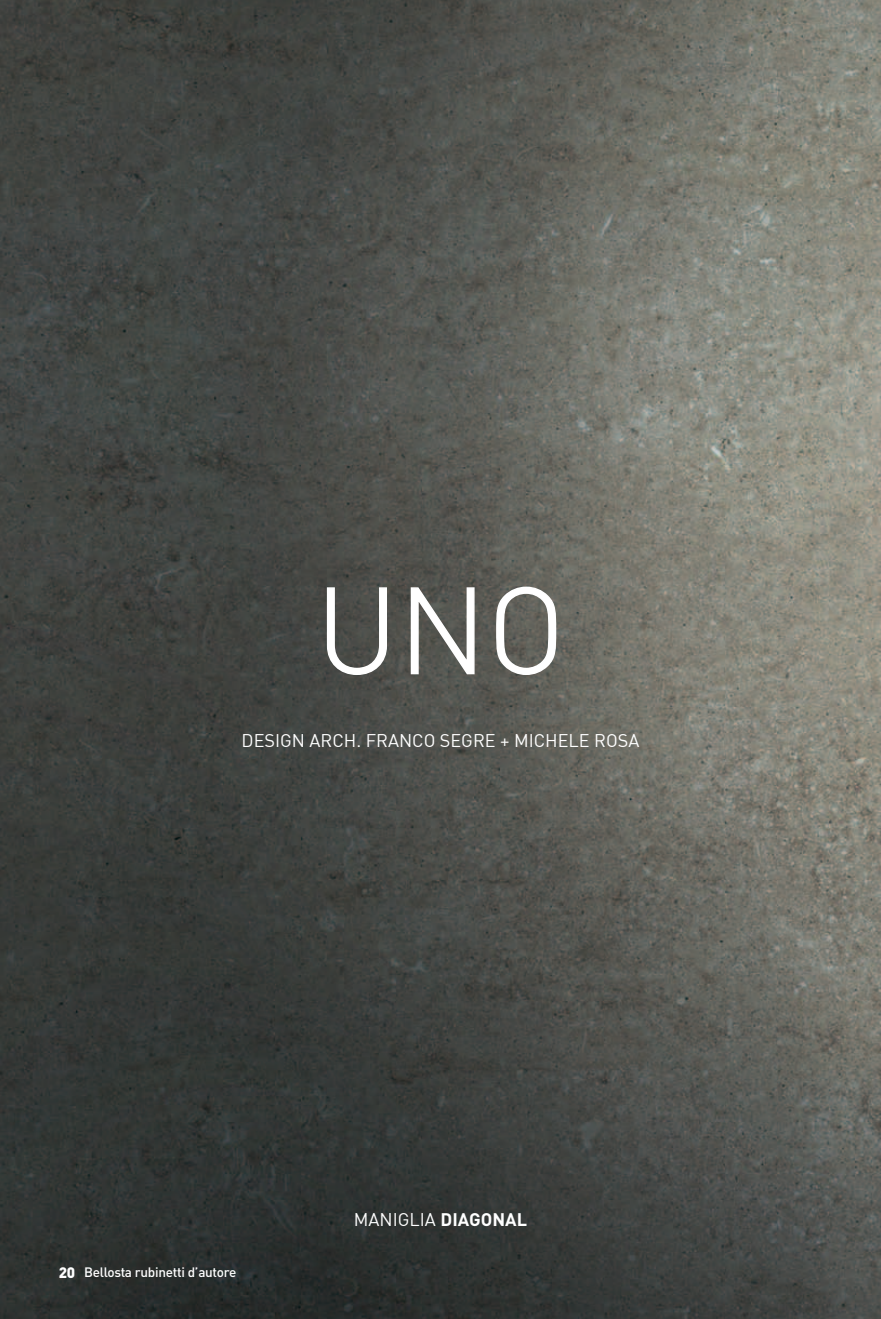
<style>
.page{position:relative;width:881px;height:1319px;background:#fff}
.page>*{position:absolute;margin:0;border:0;box-sizing:border-box;transform-origin:0 0}
.t1{font:300 120px "DIN";color:#fff}
.t2{font:18px "DIN";color:#fff}
.t3{font:500 13.5px "DIN";letter-spacing:-.02em;color:#fff}
.s1{font-weight:900;font-size:15px}
.s2{font-weight:700}
</style>
<div class="page">
<img style="left:0;top:0;width:880px;height:1318px">
<svg style="left:326px;top:586px;width:61px;height:89px"></svg>
<svg style="left:410px;top:586px;width:65px;height:89px"></svg>
<svg style="left:494px;top:585px;width:63px;height:90px"></svg>
<h1 class="t1" style="left:315px;top:556px;width:251px">UNO</h1>
<p class="t2" style="left:241px;top:729px;width:11px">DESIGN</p>
<p class="t2" style="left:309px;top:729px;width:331px">ARCH. FRANCO SEGRE + MICHELE ROSA</p>
<p class="t3" style="left:59px;top:1263px;width:179px"><span class="s1">20</span> Bellosta rubinetti d’autore</p>
<p class="t2" style="left:354px;top:1208px;width:175px">MANIGLIA <span class="s2">DIAGONAL</span></p>
</div>
